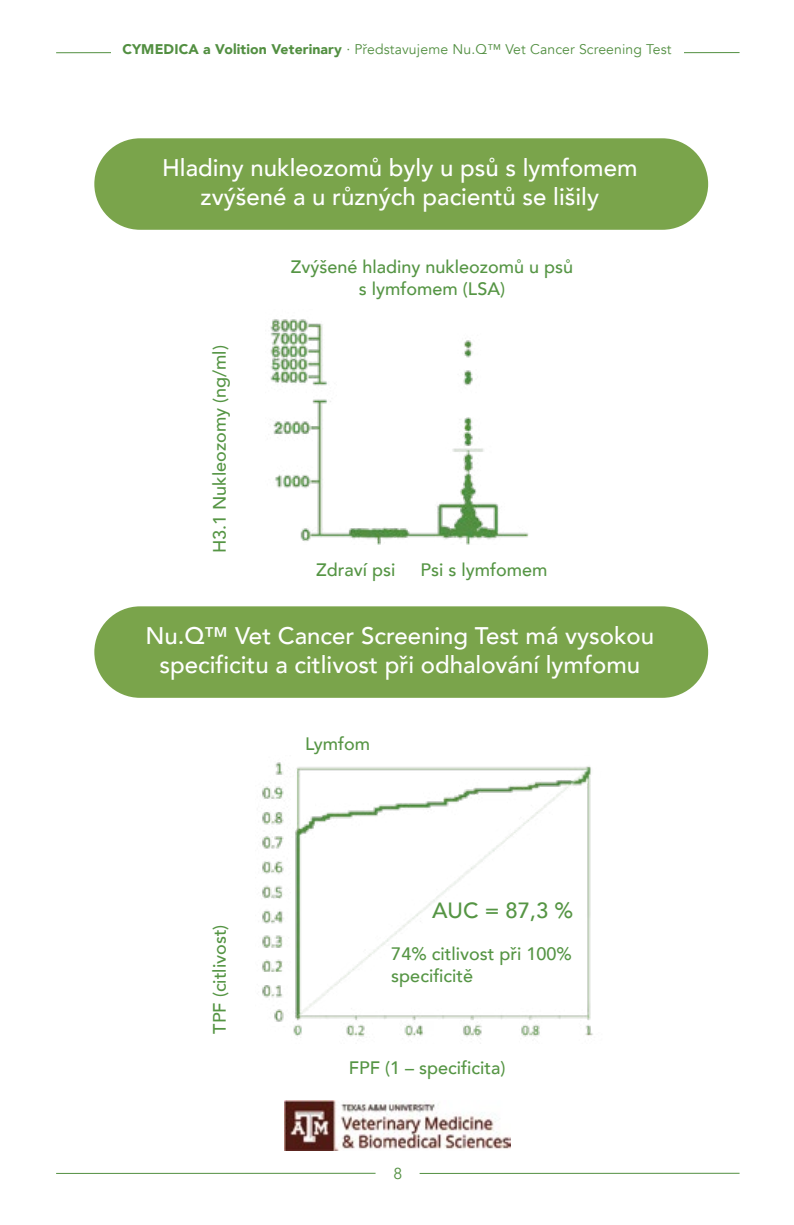
<style>
.page{position:relative;width:794px;height:1225px;background:#fff}
.page>*{position:absolute;margin:0;border:0;box-sizing:border-box;transform-origin:0 0}
.t1{font:500 24px/28.8px "Avenir";color:#fff;text-align:center}
.t2{font:500 22px "Avenir";color:#559544}
.t3{font:500 18px/21.6px "Avenir";color:#559544;text-align:center}
.t4{font:15.8px "Avenir";color:#528f41}
.t5{font:14px "Avenir";letter-spacing:.01em;color:#528f41}
.s1{font-weight:900}
</style>
<div class="page">
<img style="left:285px;top:1100px;width:225px;height:50px">
<hr style="left:636px;top:52px;width:103px;height:1px;background:#528f41">
<hr style="left:56px;top:52px;width:104px;height:1px;background:#528f41">
<hr style="left:56px;top:1172px;width:319px;height:1px;background:#528f41">
<hr style="left:419px;top:1172px;width:320px;height:1px;background:#528f41">
<div style="left:94px;top:606px;width:614px;height:92px;background:#7aa44b;border-radius:46px"></div>
<div style="left:94px;top:138px;width:614px;height:92px;background:#7aa44b;border-radius:46px"></div>
<img style="left:270px;top:319px;width:259px;height:226px">
<img style="left:262px;top:762px;width:331px;height:277px">
<div style="left:111px;top:40px;width:572px;height:28px;background:#fff"></div>
<p class="t5" style="left:122px;top:41px;width:551px"><span class="s1">CYMEDICA a Volition Veterinary</span> · Představujeme Nu.Q™ Vet Cancer Screening Test</p>
<h1 class="t1" style="left:162px;top:152px;width:477px">Hladiny nukleozomů byly u psů s lymfomem zvýšené a u různých pacientů se lišily</h1>
<p class="t3" style="left:208px;top:553px;width:210px;rotate:-90deg">H3.1 Nukleozomy (ng/ml)</p>
<p class="t3" style="left:291px;top:255px;width:284px">Zvýšené hladiny nukleozomů u psů s lymfomem (LSA)</p>
<p class="t3" style="left:316px;top:558px;width:81px">Zdraví psi</p>
<p class="t3" style="left:420px;top:558px;width:129px">Psi s lymfomem</p>
<h1 class="t1" style="left:145px;top:620px;width:510px">Nu.Q™ Vet Cancer Screening Test má vysokou specificitu a citlivost při odhalování lymfomu</h1>
<p class="t3" style="left:208px;top:1033px;width:110px;rotate:-90deg">TPF (citlivost)</p>
<p class="t3" style="left:305px;top:731px;width:67px">Lymfom</p>
<p class="t2" style="left:432px;top:891px;width:143px">AUC = 87,3 %</p>
<p class="t3" style="left:391px;top:942px;width:182px;text-align:left">74% citlivost při 100% specificitě</p>
<p class="t3" style="left:349px;top:1056px;width:158px">FPF (1 – specificita)</p>
<p class="t4" style="left:393px;top:1164px;width:10px">8</p>
</div>
